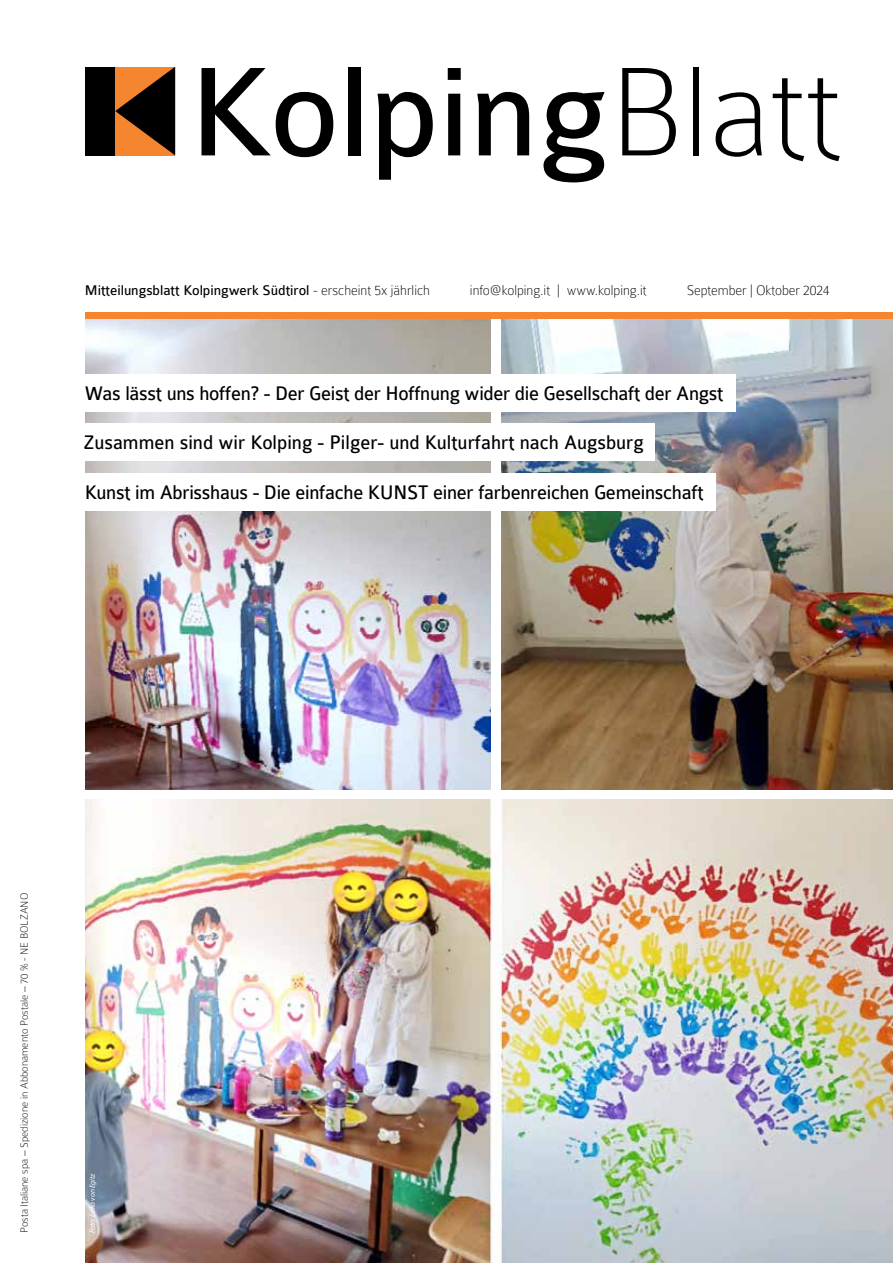
<style>
.page{position:relative;width:893px;height:1263px;background:#fff}
.page>*{position:absolute;margin:0;border:0;box-sizing:border-box;transform-origin:0 0}
.t1{font:135px "Colaborate";color:#000}
.t2{font:21px "Colaborate";letter-spacing:-.015em;color:#000;scale:.95 1}
.t3{font:15px "Colaborate";color:#000}
.t4{font:100 15px "Colaborate";letter-spacing:-.01em;color:#000}
.t5{font:100 11.25px "Colaborate";color:#000}
.t6{font:italic 7.5px "Myriad Pro";color:#fff}
.s1{font-weight:100}
</style>
<div class="page">
<img style="left:502px;top:319px;width:391px;height:470px">
<img style="left:85px;top:319px;width:405px;height:470px">
<img style="left:85px;top:800px;width:808px;height:463px">
<div style="left:85px;top:67px;width:30px;height:88px;background:#000"></div>
<svg style="left:115px;top:67px;width:60px;height:88px;background:#7a4217"></svg>
<div style="left:85px;top:313px;width:808px;height:6px;background:#f6852f"></div>
<div style="left:80px;top:423px;width:575px;height:38px;background:#fff"></div>
<div style="left:80px;top:473px;width:636px;height:38px;background:#fff"></div>
<div style="left:80px;top:374px;width:656px;height:38px;background:#fff"></div>
<h1 class="t1" style="left:189px;top:43px;width:655px">Kolping<span class="s1">Blatt</span></h1>
<p class="t3" style="left:85px;top:282px;width:347px">Mitteilungsblatt Kolpingwerk Südtirol <span class="s1">- erscheint 5x jährlich</span></p>
<p class="t4" style="left:470px;top:282px;width:178px">info@kolping.it | www.kolping.it</p>
<p class="t4" style="left:687px;top:282px;width:145px">September | Oktober 2024</p>
<p class="t2" style="left:85px;top:382px;width:674px">Was lässt uns hoffen? - Der Geist der Hoffnung wider die Gesellschaft der Angst</p>
<p class="t2" style="left:83px;top:432px;width:591px">Zusammen sind wir Kolping - Pilger- und Kulturfahrt nach Augsburg</p>
<p class="t2" style="left:85px;top:481px;width:653px">Kunst im Abrisshaus - Die einfache KUNST einer farbenreichen Gemeinschaft</p>
<p class="t5" style="left:18px;top:1233px;width:342px;rotate:-90deg">Posta Italiane spa – Spedizione in Abbonamento Postale – 70 % - NE BOLZANO</p>
<p class="t6" style="left:88px;top:1233px;width:62px;rotate:-90deg">Foto: Erika von Egitz</p>
</div>
